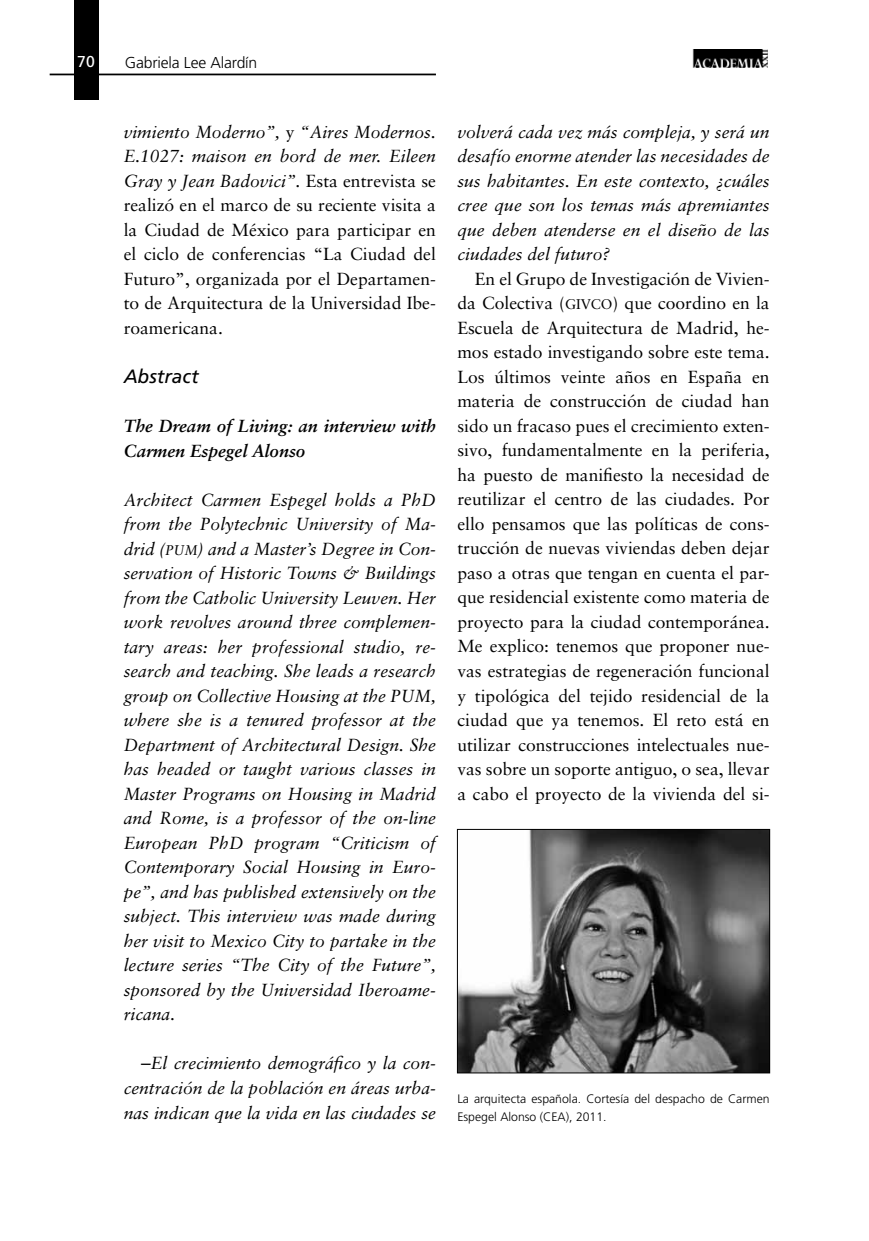
<style>
.page{position:relative;width:869px;height:1241px;background:#fff}
.page>*{position:absolute;margin:0;border:0;box-sizing:border-box;transform-origin:0 0}
.t1{font:italic 19.25px "Frutiger";color:#000}
.t2{font:17.5px/24.5px "Sabon";color:#000;text-align:justify}
.t3{font:italic 17.5px/24.5px "Sabon";color:#000;text-align:justify}
.t4{font:italic 700 17.5px/24.5px "Sabon";color:#000}
.t5{font:300 15.75px "Frutiger";letter-spacing:-.01em;color:#000}
.t6{font:15.75px "Frutiger";color:#fff}
.t7{font:300 12.25px/17.5px "Frutiger";color:#000}
.s1{font-style:italic}
.s2{font-size:14px}
.s3{font-style:normal;font-size:19.25px}
</style>
<div class="page">
<hr style="left:50px;top:74px;width:386px;height:1px;background:#000">
<div style="left:74px;top:0;width:25px;height:99px;background:#000"></div>
<img style="left:692px;top:50px;width:76px;height:17px">
<img style="left:459px;top:830px;width:308px;height:241px">
<div style="left:457px;top:828px;width:312px;height:245px;border:1px solid #000"></div>
<p class="t6" style="left:77px;top:52px;width:19px">70</p>
<p class="t5" style="left:125px;top:54px;width:134px">Gabriela Lee Alardín</p>
<p class="t2" style="left:124px;top:119px;width:313px"><span class="s1">vimiento Moderno”,</span> y <span class="s1">“Aires Modernos.<br>E.1027: maison en bord de mer. Eileen Gray y Jean Badovici”.</span> Esta entrevista se realizó en el marco de su reciente visita a la Ciudad de México para participar en el ciclo de conferencias “La Ciudad del Futuro”, organizada por el Departamen&shy;to de Arquitectura de la Universidad Ibe&shy;roamericana.</p>
<p class="t1" style="left:124px;top:365px;width:76px">Abstract</p>
<p class="t4" style="left:124px;top:413px;width:313px">The Dream of Living: an interview with<br>Carmen Espegel Alonso</p>
<p class="t3" style="left:124px;top:487px;width:313px">Architect Carmen Espegel holds a PhD from the Polytechnic University of Ma&shy;drid (<span class="s2">PUM</span>) and a Master’s Degree in Con&shy;servation of Historic Towns &amp; Buildings from the Catholic University Leuven. Her work revolves around three complemen&shy;tary areas: her professional studio, re&shy;search and teaching. She leads a research group on Collective Housing at the PUM, where she is a tenured professor at the Department of Architectural Design. She has headed or taught various classes in Master Programs on Housing in Madrid and Rome, is a professor of the on-line European PhD program “Criticism of Contemporary Social Housing in Euro&shy;pe”, and has published extensively on the subject. This interview was made during her visit to Mexico City to partake in the lecture series “The City of the Future”, sponsored by the Universidad Iberoame&shy;ricana.</p>
<p class="t3" style="left:124px;top:1050px;width:313px;text-indent:18px"><span class="s3">–</span>El crecimiento demográfico y la con&shy;centración de la población en áreas urba&shy;nas indican que la vida en las ciudades se</p>
<p class="t3" style="left:457px;top:119px;width:313px">volverá cada vez más compleja, y será un desafío enorme atender las necesidades de sus habitantes. En este contexto, ¿cuáles cree que son los temas más apremiantes que deben atenderse en el diseño de las ciudades del futuro?</p>
<p class="t2" style="left:457px;top:266px;width:313px;text-indent:18px">En el Grupo de Investigación de Vivien&shy;da Colectiva (<span class="s2">GIVCO</span>) que coordino en la Escuela de Arquitectura de Madrid, he&shy;mos estado investigando sobre este tema.<br>Los últimos veinte años en España en materia de construcción de ciudad han sido un fracaso pues el crecimiento exten&shy;sivo, fundamentalmente en la periferia, ha puesto de manifiesto la necesidad de reutilizar el centro de las ciudades. Por ello pensamos que las políticas de cons&shy;trucción de nuevas viviendas deben dejar paso a otras que tengan en cuenta el par&shy;que residencial existente como materia de proyecto para la ciudad contemporánea.<br>Me explico: tenemos que proponer nue&shy;vas estrategias de regeneración funcional y tipológica del tejido residencial de la ciudad que ya tenemos. El reto está en utilizar construcciones intelectuales nue&shy;vas sobre un soporte antiguo, o sea, llevar a cabo el proyecto de la vivienda del si-</p>
<p class="t7" style="left:457px;top:1089px;width:313px">La arquitecta española. Cortesía del despacho de Carmen<br>Espegel Alonso (CEA), 2011.</p>
</div>
